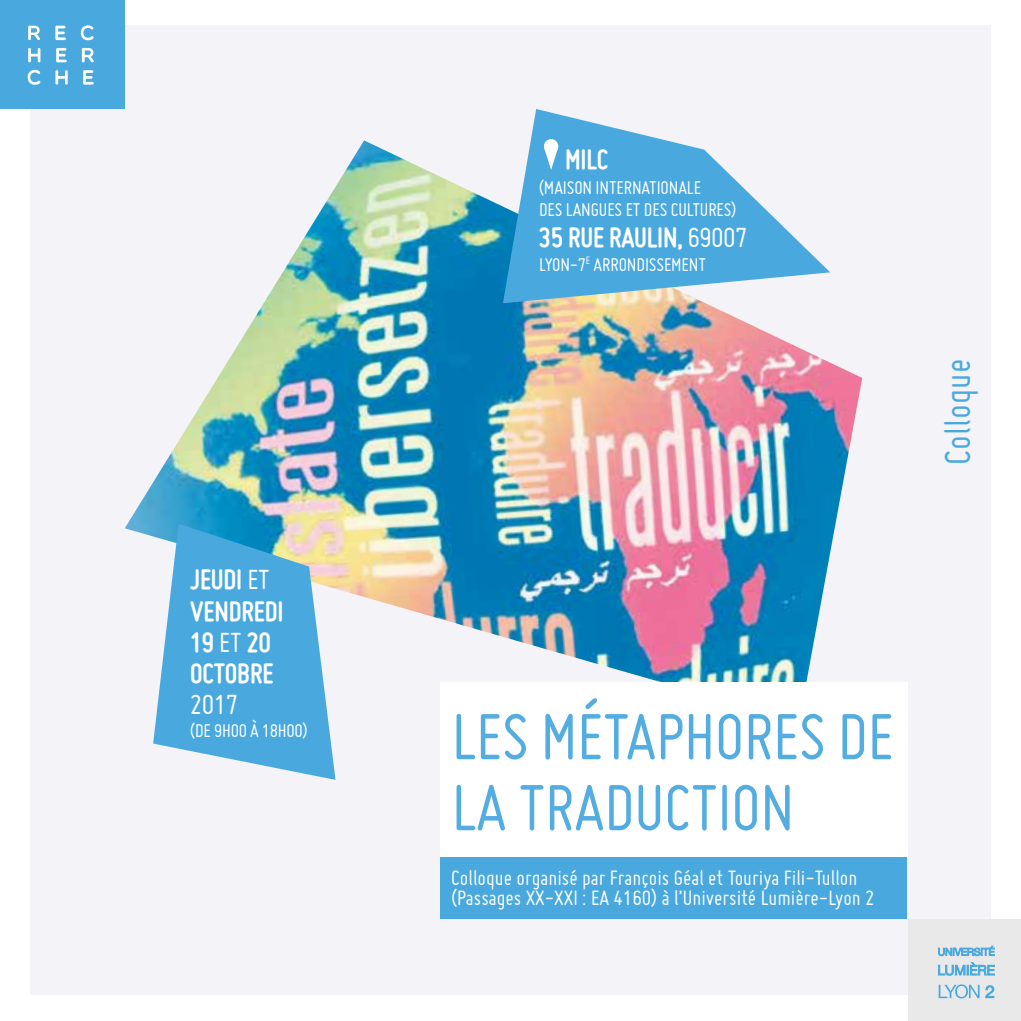
<style>
.page{position:relative;width:1021px;height:1021px;background:#fff}
.page>*{position:absolute;margin:0;border:0;box-sizing:border-box;transform-origin:0 0}
.t1{font:71px/71px "Miso";letter-spacing:-.005em;color:#54ade0}
.t2{font:39.4px "Miso";color:#49a9df}
.t3{font:700 30.2px/31px "Miso";letter-spacing:-.005em;color:#fff}
.t4{font:30.2px "Miso";color:#fff}
.t5{font:22.6px/19.8px "Miso";color:#fff}
.t6{font:20.2px/21.8px "Miso";letter-spacing:-.005em;color:#fff}
.s1{font-weight:400}
</style>
<div class="page">
<div style="left:31px;top:26px;width:959px;height:969px;background:#f3f3f8"></div>
<div style="left:908px;top:919px;width:112px;height:101px;background:#e9e9ea"></div>
<svg style="left:938px;top:984px;width:56px;height:14px"></svg>
<svg style="left:938px;top:945px;width:56px;height:30px"></svg>
<div style="left:0;top:0;width:125px;height:109px;background:#49a9df"></div>
<svg style="left:28px;top:70px;width:66px;height:15px"></svg>
<svg style="left:28px;top:48px;width:66px;height:15px"></svg>
<svg style="left:28px;top:25px;width:66px;height:16px"></svg>
<div style="left:440px;top:856px;width:467px;height:62px;background:#49a9df"></div>
<img style="left:125px;top:140px;width:737px;height:541px">
<svg style="left:503px;top:109px;width:327px;height:194px;fill:#49a9df"></svg>
<div style="left:544px;top:139px;width:14px;height:14px;background:#fff;border-radius:50%"></div>
<svg style="left:544px;top:148px;width:14px;height:22px"></svg>
<div style="left:440px;top:681px;width:467px;height:175px;background:#fff"></div>
<svg style="left:153px;top:523px;width:182px;height:256px;fill:#49a9df"></svg>
<h3 class="t3" style="left:190px;top:564px;width:92px">JEUDI <span class="s1">ET<br></span>VENDREDI<br>19<span class="s1">ET</span> 20<br>OCTOBRE</h3>
<h3 class="t4" style="left:190px;top:687px;width:50px">2017</h3>
<p class="t6" style="left:190px;top:719px;width:119px">(DE 9H00 À 18H00)</p>
<h3 class="t3" style="left:565px;top:143px;width:45px">MILC</h3>
<p class="t6" style="left:539px;top:176px;width:148px">(MAISON INTERNATIONALE<br>DES LANGUES ET DES CULTU</p>
<p class="t6" style="left:708px;top:198px;width:30px">RES)</p>
<h3 class="t3" style="left:539px;top:221px;width:210px">35 RUE RAULIN, <span class="s1">69007</span></h3>
<p class="t6" style="left:539px;top:253px;width:167px">LYON-7<sup>E</sup> ARRONDISSEMENT</p>
<h2 class="t2" style="left:935px;top:464px;width:107px;rotate:-90deg">COLLOQUE</h2>
<h1 class="t1" style="left:451px;top:700px;width:436px">LES MÉTAPHORES DE<br>LA TRADUCTION</h1>
<p class="t5" style="left:451px;top:868px;width:425px">COLLOQUE ORGANISÉ PAR FRANÇOIS GÉAL ET TOURIYA FILI-TULLON (PASSAGES XX-XXI : EA 4160) À L’UNIVERSITÉ LUMIÈRE-LYON 2</p>
</div>
